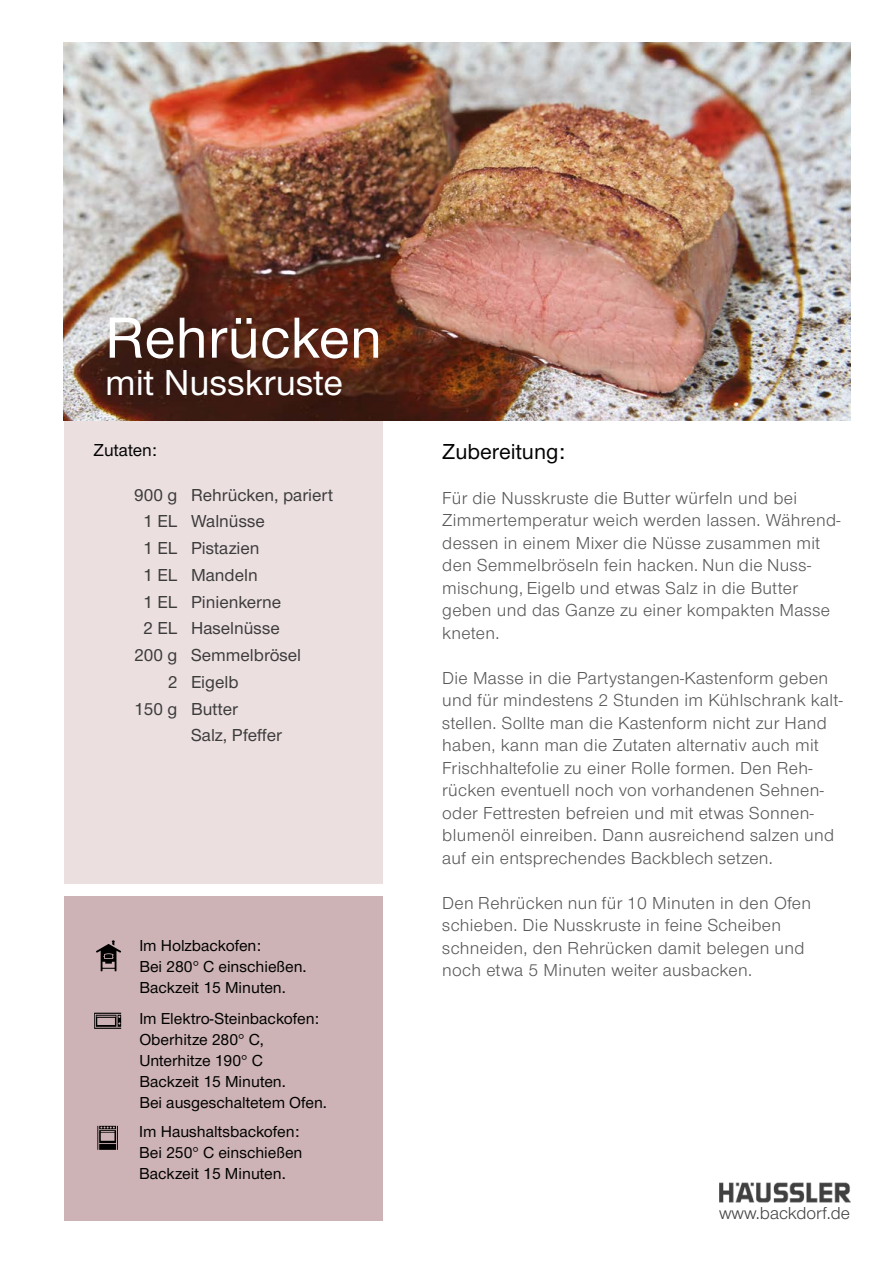
<style>
.page{position:relative;width:893px;height:1263px;background:#fff}
.page>*{position:absolute;margin:0;border:0;box-sizing:border-box;transform-origin:0 0}
.t1{font:500 60px "Nimbus San Nov";color:#fff}
.t2{font:500 37.5px "Nimbus San Nov";color:#fff}
.t3{font:500 22.5px "Nimbus San Nov";color:#020203}
.t4{font:18px/22.5px "Nimbus San Nov";letter-spacing:.02em;color:#575756}
.t5{font:500 18px "Nimbus San Nov";color:#3c3c3b}
.t6{font:18px "Nimbus San Nov";color:#020203}
.t7{font:500 18px "Nimbus San Nov";color:#020203}
.t8{font:500 16.5px/21px "Nimbus San Nov";color:#000}
</style>
<div class="page">
<div style="left:64px;top:421px;width:319px;height:462px;background:#ebdfe0"></div>
<img style="left:719px;top:1182px;width:131px;height:21px">
<img style="left:64px;top:43px;width:786px;height:378px">
<div style="left:64px;top:896px;width:319px;height:324px;background:#cdb3b5"></div>
<svg style="left:96px;top:940px;width:25px;height:31px"></svg>
<svg style="left:94px;top:1013px;width:27px;height:16px"></svg>
<svg style="left:97px;top:1126px;width:21px;height:24px"></svg>
<h1 class="t1" style="left:105px;top:303px;width:278px">Rehrücken</h1>
<h2 class="t2" style="left:105px;top:361px;width:239px">mit Nusskruste</h2>
<p class="t7" style="left:94px;top:439px;width:65px">Zutaten:</p>
<p class="t5" style="left:134px;top:484px;width:200px">900 g Rehrücken, pariert</p>
<p class="t5" style="left:143px;top:511px;width:123px">1 EL Walnüsse</p>
<p class="t5" style="left:143px;top:538px;width:118px">1 EL Pistazien</p>
<p class="t5" style="left:143px;top:564px;width:116px">1 EL Mandeln</p>
<p class="t5" style="left:143px;top:591px;width:139px">1 EL Pinienkerne</p>
<p class="t5" style="left:143px;top:618px;width:138px">2 EL Haselnüsse</p>
<p class="t5" style="left:134px;top:645px;width:168px">200 g Semmelbrösel</p>
<p class="t5" style="left:168px;top:671px;width:72px">2 Eigelb</p>
<p class="t5" style="left:134px;top:698px;width:105px">150 g Butter</p>
<p class="t5" style="left:191px;top:725px;width:93px">Salz, Pfeffer</p>
<p class="t8" style="left:139px;top:935px;width:169px">Im Holzbackofen:<br>Bei 280° C einschießen.<br>Backzeit 15 Minuten.</p>
<p class="t8" style="left:139px;top:1008px;width:189px">Im Elektro-Steinbackofen:<br>Oberhitze 280° C,<br>Unterhitze 190° C<br>Backzeit 15 Minuten.<br>Bei ausgeschaltetem Ofen.</p>
<p class="t8" style="left:139px;top:1121px;width:165px">Im Haushaltsbackofen:<br>Bei 250° C einschießen<br>Backzeit 15 Minuten.</p>
<p class="t3" style="left:442px;top:438px;width:124px">Zubereitung:</p>
<p class="t4" style="left:442px;top:487px;width:400px">Für die Nusskruste die Butter würfeln und bei Zimmertemperatur weich werden lassen. Während&shy;dessen in einem Mixer die Nüsse zusammen mit den Semmelbröseln fein hacken. Nun die Nuss&shy;mischung, Eigelb und etwas Salz in die Butter geben und das Ganze zu einer kompakten Masse kneten.</p>
<p class="t4" style="left:442px;top:667px;width:402px">Die Masse in die Partystangen-Kastenform geben und für mindestens 2 Stunden im Kühlschrank kalt&shy;stellen. Sollte man die Kastenform nicht zur Hand haben, kann man die Zutaten alternativ auch mit Frischhaltefolie zu einer Rolle formen. Den Reh&shy;rücken eventuell noch von vorhandenen Sehnen&shy;oder Fettresten befreien und mit etwas Sonnen&shy;blumenöl einreiben. Dann ausreichend salzen und auf ein entsprechendes Backblech setzen.</p>
<p class="t4" style="left:442px;top:892px;width:370px">Den Rehrücken nun für 10 Minuten in den Ofen schieben. Die Nusskruste in feine Scheiben schneiden, den Rehrücken damit belegen und noch etwa 5 Minuten weiter ausbacken.</p>
<p class="t6" style="left:719px;top:1203px;width:133px">www.backdorf.de</p>
</div>
